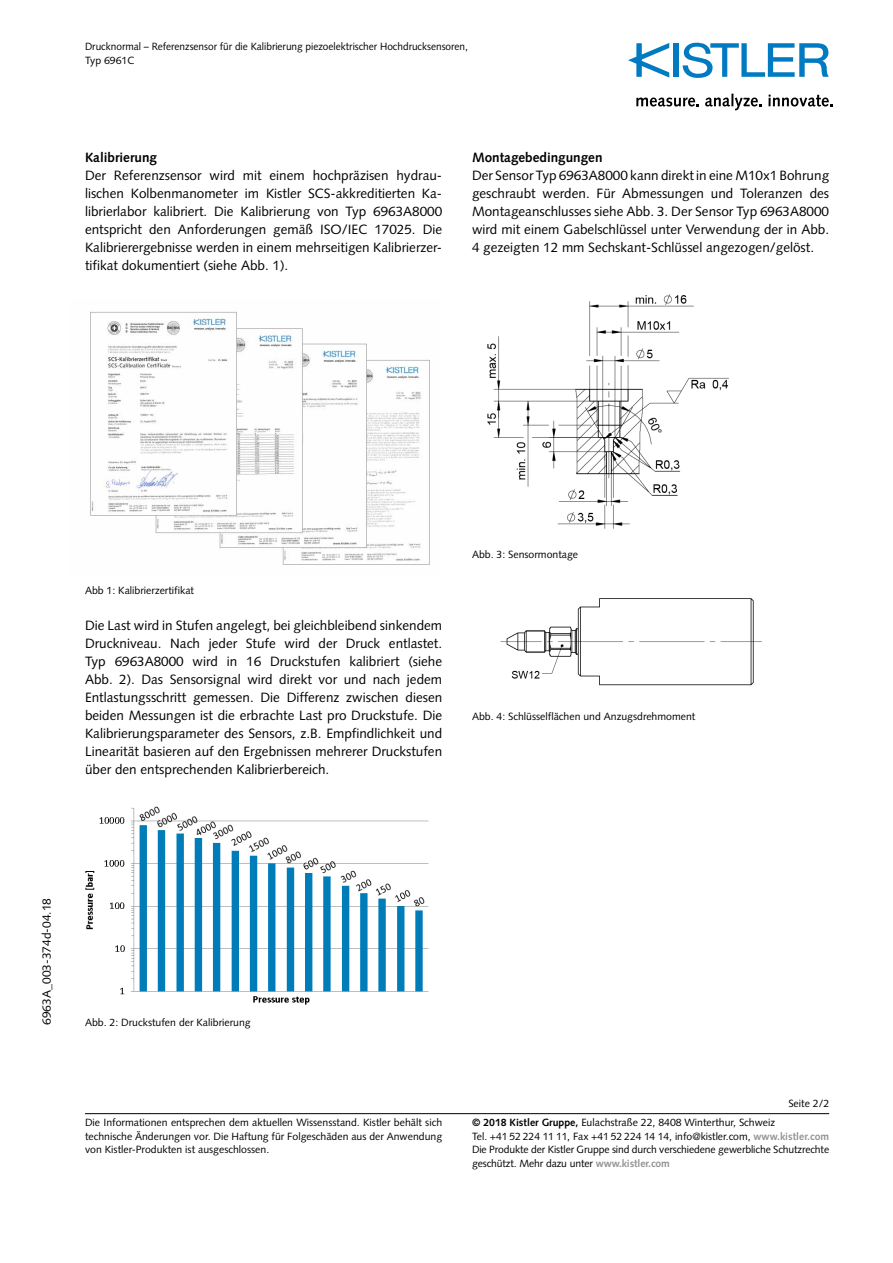
<style>
.page{position:relative;width:893px;height:1263px;background:#fff}
.page>*{position:absolute;margin:0;border:0;box-sizing:border-box;transform-origin:0 0}
.t1{font:13.5px/18px "Syntax LT Std";color:#000;text-align:justify}
.t2{font:700 13.5px "Syntax LT Std";color:#000}
.t3{font:12px "Syntax LT Std";color:#000}
.t4{font:10.5px/13.5px "Syntax LT Std";color:#000}
.t5{font:10.5px/13.5px "Syntax LT Std";color:#000;scale:.96 1}
.s1{font-weight:700}
.s2{font-weight:700;color:#929395}
</style>
<div class="page">
<hr style="left:85px;top:1113px;width:744px;height:1px;background:#000">
<div style="left:673px;top:43px;width:6px;height:34px;background:#007bc2"></div>
<svg style="left:683px;top:43px;width:146px;height:35px"></svg>
<svg style="left:628px;top:43px;width:41px;height:35px"></svg>
<svg style="left:636px;top:98px;width:63px;height:9px"></svg>
<svg style="left:705px;top:94px;width:57px;height:16px"></svg>
<svg style="left:768px;top:95px;width:65px;height:12px"></svg>
<img style="left:90px;top:311px;width:340px;height:254px">
<img style="left:500px;top:598px;width:262px;height:88px">
<img style="left:487px;top:294px;width:242px;height:235px">
<img style="left:85px;top:806px;width:344px;height:199px">
<p class="t5" style="left:85px;top:40px;width:400px">Drucknormal – Referenzsensor für die Kalibrierung piezoelektrischer Hochdrucksensoren,<br>Typ 6961C</p>
<p class="t2" style="left:85px;top:150px;width:74px">Kalibrierung</p>
<p class="t1" style="left:85px;top:166px;width:359px">Der Referenzsensor wird mit einem hochpräzisen hydrau&shy;lischen Kolbenmanometer im Kistler SCS-akkreditierten Ka&shy;librierlabor kalibriert. Die Kalibrierung von Typ 6963A8000 entspricht den Anforderungen gemäß ISO/IEC 17025. Die Kalibrierergebnisse werden in einem mehrseitigen Kalibrierzer&shy;tifikat dokumentiert (siehe Abb. 1).</p>
<p class="t2" style="left:472px;top:150px;width:132px">Montagebedingungen</p>
<p class="t1" style="left:472px;top:166px;width:359px">Der Sensor Typ 6963A8000 kann direkt in eine M10x1 Bohrung geschraubt werden. Für Abmessungen und Toleranzen des Montageanschlusses siehe Abb. 3. Der Sensor Typ 6963A8000 wird mit einem Gabelschlüssel unter Verwendung der in Abb.<br>4 gezeigten 12 mm Sechskant-Schlüssel angezogen/gelöst.</p>
<p class="t4" style="left:85px;top:584px;width:111px">Abb 1: Kalibrierzertifikat</p>
<p class="t1" style="left:85px;top:616px;width:359px">Die Last wird in Stufen angelegt, bei gleichbleibend sinkendem Druckniveau. Nach jeder Stufe wird der Druck entlastet.<br>Typ 6963A8000 wird in 16 Druckstufen kalibriert (siehe Abb. 2). Das Sensorsignal wird direkt vor und nach jedem Entlastungsschritt gemessen. Die Differenz zwischen diesen beiden Messungen ist die erbrachte Last pro Druckstufe. Die Kalibrierungsparameter des Sensors, z.B. Empfindlichkeit und Linearität basieren auf den Ergebnissen mehrerer Druckstufen über den entsprechenden Kalibrierbereich.</p>
<p class="t4" style="left:472px;top:548px;width:108px">Abb. 3: Sensormontage</p>
<p class="t4" style="left:472px;top:710px;width:225px">Abb. 4: Schlüsselflächen und Anzugsdrehmoment</p>
<p class="t3" style="left:39px;top:1025px;width:128px;rotate:-90deg">6963A_003-374d-04.18</p>
<p class="t4" style="left:85px;top:1016px;width:167px">Abb. 2: Druckstufen der Kalibrierung</p>
<p class="t4" style="left:85px;top:1116px;width:359px;text-align:justify">Die Informationen entsprechen dem aktuellen Wissensstand. Kistler behält sich technische Änderungen vor. Die Haftung für Folgeschäden aus der Anwendung von Kistler-Produkten ist ausgeschlossen.</p>
<p class="t4" style="left:788px;top:1097px;width:42px">Seite 2/2</p>
<p class="t4" style="left:472px;top:1116px;width:359px"><span class="s1">© 2018 Kistler Gruppe,</span> Eulachstraße 22, 8408 Winterthur, Schweiz<br>Tel. +41 52 224 11 11, Fax +41 52 224 14 14, info@kistler.com, <span class="s2">www.kistler.com </span>Die Produkte der Kistler Gruppe sind durch verschiedene gewerbliche Schutzrechte geschützt. Mehr dazu unter <span class="s2">www.kistler.com</span></p>
</div>
